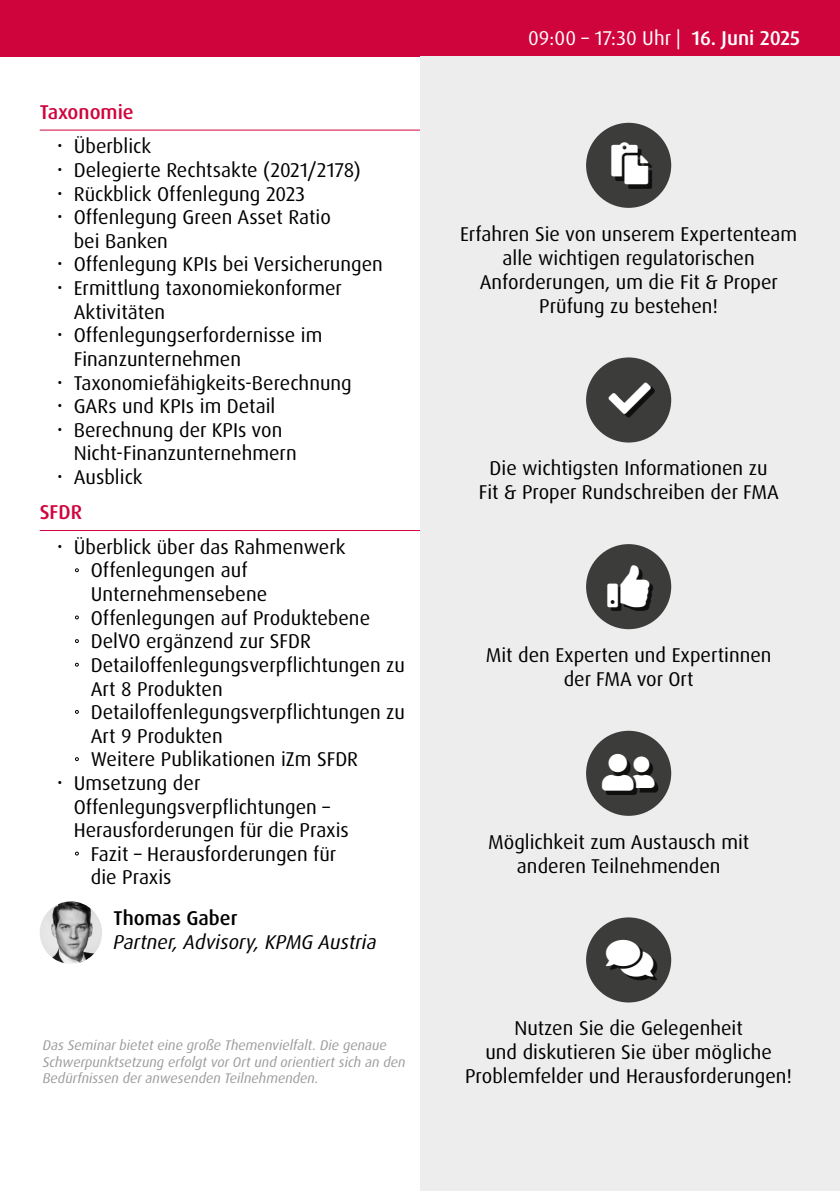
<style>
.page{position:relative;width:840px;height:1191px;background:#fff}
.page>*{position:absolute;margin:0;border:0;box-sizing:border-box;transform-origin:0 0}
.t1{font:42px "Font Awesome 5 Free Solid";color:#fff}
.t2{font:20px/23.6px "Dax Pro";color:#000;text-align:center}
.t3{font:italic 20px "Dax Pro";color:#000}
.t4{font:20px "Dax Pro";color:#fff}
.t5{font:500 20px "Dax Pro";color:#d0043c}
.t6{font:500 20px "Dax Pro";color:#000}
.t7{font:italic 14px/16.8px "Dax Pro";color:#9d9d9c}
.s1{font-weight:500}
</style>
<div class="page">
<div style="left:0;top:0;width:839px;height:57px;background:#d0043c"></div>
<div style="left:420px;top:57px;width:419px;height:1134px;background:#ededed"></div>
<div style="left:585px;top:123px;width:85px;height:85px;background:#3c3c3b;border-radius:50%"></div>
<div style="left:615px;top:146px;width:37px;height:42px;background:#000;opacity:.75"></div>
<div style="left:585px;top:357px;width:85px;height:85px;background:#3c3c3b;border-radius:50%"></div>
<div style="left:612px;top:386px;width:42px;height:31px;background:#000;opacity:.75"></div>
<div style="left:585px;top:544px;width:85px;height:85px;background:#3c3c3b;border-radius:50%"></div>
<div style="left:611px;top:568px;width:42px;height:43px;background:#000;opacity:.75"></div>
<div style="left:585px;top:731px;width:85px;height:85px;background:#3c3c3b;border-radius:50%"></div>
<div style="left:605px;top:757px;width:53px;height:38px;background:#000;opacity:.75"></div>
<div style="left:585px;top:917px;width:85px;height:85px;background:#3c3c3b;border-radius:50%"></div>
<div style="left:609px;top:943px;width:48px;height:37px;background:#000;opacity:.75"></div>
<hr style="left:40px;top:130px;width:380px;height:1px;background:#d0043c">
<hr style="left:40px;top:530px;width:380px;height:1px;background:#d0043c">
<img style="left:40px;top:901px;width:62px;height:62px;border-radius:31px">
<svg style="left:612px;top:386px;width:38px;height:27px"></svg>
<svg style="left:611px;top:568px;width:38px;height:39px"></svg>
<svg style="left:605px;top:757px;width:49px;height:34px"></svg>
<svg style="left:609px;top:943px;width:44px;height:33px"></svg>
<svg style="left:615px;top:146px;width:33px;height:38px"></svg>
<p class="t5" style="left:40px;top:99px;width:95px">Taxonomie</p>
<p class="t2" style="left:74px;top:135px;width:310px;text-align:left">Überblick<br>Delegierte Rechtsakte (2021/2178)<br>Rückblick Offenlegung 2023<br>Offenlegung Green Asset Ratio<br>bei Banken<br>Offenlegung KPIs bei Versicherungen<br>Ermittlung taxonomiekonformer<br>Aktivitäten<br>Offenlegungserfordernisse im<br>Finanzunternehmen<br>Taxonomiefähigkeits-Berechnung<br>GARs und KPIs im Detail<br>Berechnung der KPIs von<br>Nicht-Finanzunternehmern<br>Ausblick</p>
<p class="t5" style="left:40px;top:499px;width:44px">SFDR</p>
<p class="t2" style="left:74px;top:535px;width:273px">Überblick über das Rahmenwerk</p>
<p class="t2" style="left:91px;top:559px;width:158px">Offenlegungen auf</p>
<p class="t2" style="left:91px;top:582px;width:178px">Unternehmensebene</p>
<p class="t2" style="left:91px;top:606px;width:281px">Offenlegungen auf Produktebene</p>
<p class="t2" style="left:91px;top:629px;width:221px">DelVO ergänzend zur SFDR</p>
<p class="t2" style="left:91px;top:653px;width:315px">Detailoffenlegungsverpflichtungen zu</p>
<p class="t2" style="left:91px;top:677px;width:133px">Art 8 Produkten</p>
<p class="t2" style="left:91px;top:700px;width:315px">Detailoffenlegungsverpflichtungen zu</p>
<p class="t2" style="left:91px;top:724px;width:133px">Art 9 Produkten</p>
<p class="t2" style="left:91px;top:747px;width:269px">Weitere Publikationen iZm SFDR</p>
<p class="t2" style="left:74px;top:771px;width:128px">Umsetzung der</p>
<p class="t2" style="left:74px;top:795px;width:257px">Offenlegungsverpflichtungen –</p>
<p class="t2" style="left:74px;top:818px;width:276px">Herausforderungen für die Praxis</p>
<p class="t2" style="left:91px;top:842px;width:247px">Fazit – Herausforderungen für</p>
<p class="t2" style="left:91px;top:865px;width:82px">die Praxis</p>
<p class="t6" style="left:113px;top:905px;width:125px">Thomas Gaber</p>
<p class="t3" style="left:113px;top:928px;width:264px">Partner, Advisory, KPMG Austria</p>
<p class="t7" style="left:43px;top:1036px;width:364px">Das Seminar bietet eine große Themenvielfalt. Die genaue<br>Schwerpunktsetzung erfolgt vor Ort und orientiert sich an den<br>Bedürfnissen der anwesenden Teilnehmenden.</p>
<p class="t4" style="left:527px;top:26px;width:273px">09:00 – 17:30 Uhr | <span class="s1">16. Juni 2025</span></p>
<p class="t2" style="left:460px;top:222px;width:338px">Erfahren Sie von unserem Expertenteam alle wichtigen regulatorischen<br>Anforderungen, um die Fit &amp; Proper<br>Prüfung zu bestehen!</p>
<p class="t2" style="left:478px;top:456px;width:301px">Die wichtigsten Informationen zu<br>Fit &amp; Proper Rundschreiben der FMA</p>
<h1 class="t1" style="left:607px;top:565px;width:43px">◆▲◆</h1>
<p class="t2" style="left:485px;top:643px;width:287px">Mit den Experten und Expertinnen der FMA vor Ort</p>
<h1 class="t1" style="left:602px;top:751px;width:54px">▲■▲</h1>
<p class="t2" style="left:488px;top:829px;width:262px">Möglichkeit zum Austausch mit anderen Teilnehmenden</p>
<h1 class="t1" style="left:606px;top:936px;width:49px">□■▼▲</h1>
<p class="t2" style="left:465px;top:1016px;width:328px">Nutzen Sie die Gelegenheit<br>und diskutieren Sie über mögliche<br>Problemfelder und Herausforderungen!</p>
</div>
